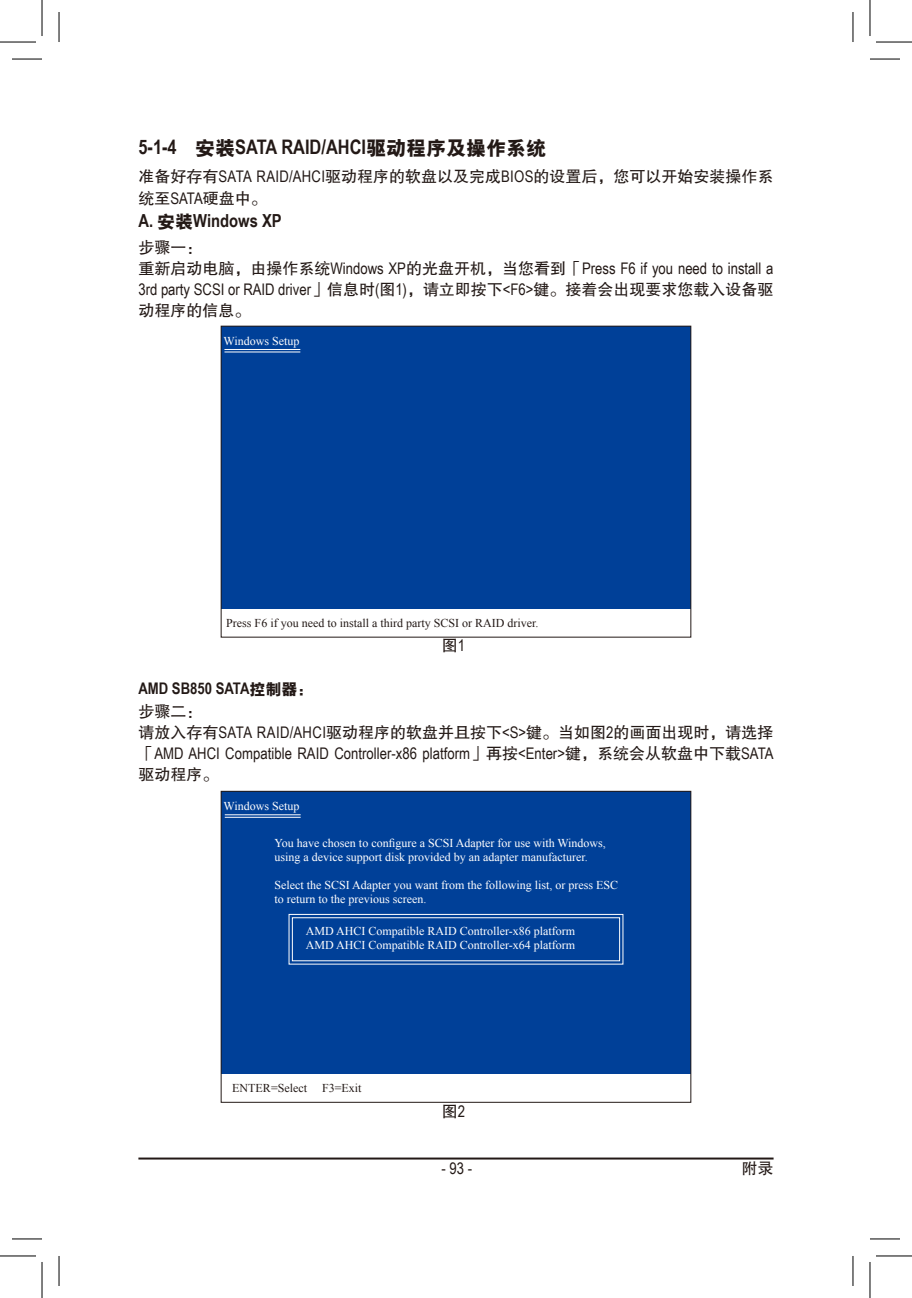
<style>
.page{position:relative;width:912px;height:1298px;background:#fff}
.page>*{position:absolute;margin:0;border:0;box-sizing:border-box;transform-origin:0 0}
.Heading_2{font:700 20px "Arial Narrow";color:#231916}
._09pt-Bold{font:700 18px "Arial Narrow";color:#231916}
._08pt-body{font:16px/21px "Arial Narrow";color:#231916;text-align:justify}
._08pt-body-2{font:16px/22px "FZHTJW GB1 0";color:#231916}
._08pt-body-3{font:700 16px "Arial Narrow";color:#231916}
.BIOS_Screen{font:12px/14px "Times New Roman";color:#fff}
.BIOS_Screen-2{font:12px "Times New Roman";color:#231916}
.s1{font-family:"H Yb 9 gj";font-weight:400}
.s2{font-family:"Arial Narrow"}
.s3{font-family:"FZHTJW GB1 0"}
</style>
<div class="page">
<hr style="left:138px;top:1157px;width:635px;height:2px;background:#231916">
<div style="left:221px;top:326px;width:470px;height:283px;background:#004098"></div>
<div style="left:221px;top:325px;width:470px;height:312px;border:1px solid #231916"></div>
<div style="left:221px;top:791px;width:470px;height:282px;background:#004098"></div>
<div style="left:221px;top:790px;width:470px;height:312px;border:1px solid #231916"></div>
<svg style="left:288px;top:913px;width:335px;height:51px"></svg>
<hr style="left:12px;top:59px;width:30px;height:1px;background:#000">
<hr style="left:870px;top:59px;width:30px;height:1px;background:#000">
<hr style="left:12px;top:1238px;width:30px;height:1px;background:#000">
<hr style="left:870px;top:1238px;width:30px;height:1px;background:#000">
<hr style="left:59px;top:12px;width:1px;height:30px;background:#000">
<hr style="left:59px;top:1255px;width:1px;height:30px;background:#000">
<hr style="left:852px;top:12px;width:1px;height:30px;background:#000">
<hr style="left:852px;top:1255px;width:1px;height:30px;background:#000">
<hr style="left:0;top:42px;width:36px;height:1px;background:#000">
<hr style="left:876px;top:42px;width:36px;height:1px;background:#000">
<hr style="left:0;top:1255px;width:36px;height:1px;background:#000">
<hr style="left:876px;top:1255px;width:36px;height:1px;background:#000">
<hr style="left:42px;top:0;width:1px;height:36px;background:#000">
<hr style="left:42px;top:1261px;width:1px;height:36px;background:#000">
<hr style="left:869px;top:0;width:1px;height:36px;background:#000">
<hr style="left:869px;top:1261px;width:1px;height:36px;background:#000">
<hr style="left:224px;top:349px;width:76px;height:1px;background:#fff">
<hr style="left:224px;top:351px;width:76px;height:1px;background:#fff">
<hr style="left:225px;top:814px;width:76px;height:1px;background:#fff">
<hr style="left:225px;top:816px;width:76px;height:1px;background:#fff">
<p class="Heading_2" style="left:138px;top:132px;width:409px">5-1-4 <span class="s1">安装</span>SATA RAID/AHCI<span class="s1">驱动程序及操作系统</span></p>
<p class="_08pt-body-2" style="left:138px;top:166px;width:637px">准备好存有<span class="s2">SATA RAID/AHCI</span>驱动程序的软盘以及完成<span class="s2">BIOS</span>的设置后，您可以开始安装操作系统至<span class="s2">SATA</span>硬盘中。</p>
<p class="_09pt-Bold" style="left:138px;top:207px;width:145px">A. <span class="s1">安装</span>Windows XP</p>
<p class="_08pt-body-2" style="left:138px;top:237px;width:65px">步骤一：</p>
<p class="_08pt-body" style="left:138px;top:257px;width:636px"><span class="s3">重新启动电脑，由操作系统</span>Windows XP<span class="s3">的光盘开机，当您看到「</span>Press F6 if you need to install a 3rd party SCSI or RAID driver<span class="s3">」信息时</span>(<span class="s3">图</span>1)<span class="s3">，请立即按下</span>&lt;F6&gt;<span class="s3">键。接着会出现要求您载入设备驱动程序的信息。</span></p>
<p class="BIOS_Screen" style="left:223px;top:333px;width:77px">Windows Setup</p>
<p class="BIOS_Screen-2" style="left:226px;top:614px;width:313px">Press F6 if you need to install a third party SCSI or RAID driver.</p>
<p class="_08pt-body-2" style="left:442px;top:635px;width:25px">图<span class="s2">1</span></p>
<p class="_08pt-body-3" style="left:138px;top:675px;width:177px">AMD SB850 SATA<span class="s1">控制器：</span></p>
<p class="_08pt-body-2" style="left:138px;top:700px;width:65px">步骤二：</p>
<p class="_08pt-body" style="left:138px;top:720px;width:636px"><span class="s3">请放入存有</span>SATA RAID/AHCI<span class="s3">驱动程序的软盘并且按下</span>&lt;S&gt;<span class="s3">键。当如图</span>2<span class="s3">的画面出现时，请选择「</span>AMD AHCI Compatible RAID Controller-x86 platform<span class="s3">」再按</span>&lt;Enter&gt;<span class="s3">键，系统会从软盘中下载</span>SATA<span class="s3">驱动程序。</span></p>
<p class="BIOS_Screen" style="left:223px;top:798px;width:77px">Windows Setup</p>
<p class="BIOS_Screen" style="left:274px;top:835px;width:333px">You have chosen to configure a SCSI Adapter for use with Windows, using a device support disk provided by an adapter manufacturer.</p>
<p class="BIOS_Screen" style="left:274px;top:877px;width:345px">Select the SCSI Adapter you want from the following list, or press ESC to return to the previous screen.</p>
<p class="BIOS_Screen" style="left:306px;top:924px;width:271px">AMD AHCI Compatible RAID Controller-x86 platform</p>
<p class="BIOS_Screen" style="left:306px;top:938px;width:271px">AMD AHCI Compatible RAID Controller-x64 platform</p>
<p class="BIOS_Screen-2" style="left:232px;top:1079px;width:131px">ENTER=Select F3=Exit</p>
<p class="_08pt-body-2" style="left:442px;top:1100px;width:25px">图<span class="s2">2</span></p>
<h3 class="_08pt-body" style="left:441px;top:1157px;width:32px">- 93 -</h3>
<h3 class="_08pt-body-2" style="left:741px;top:1157px;width:33px">附录</h3>
</div>
